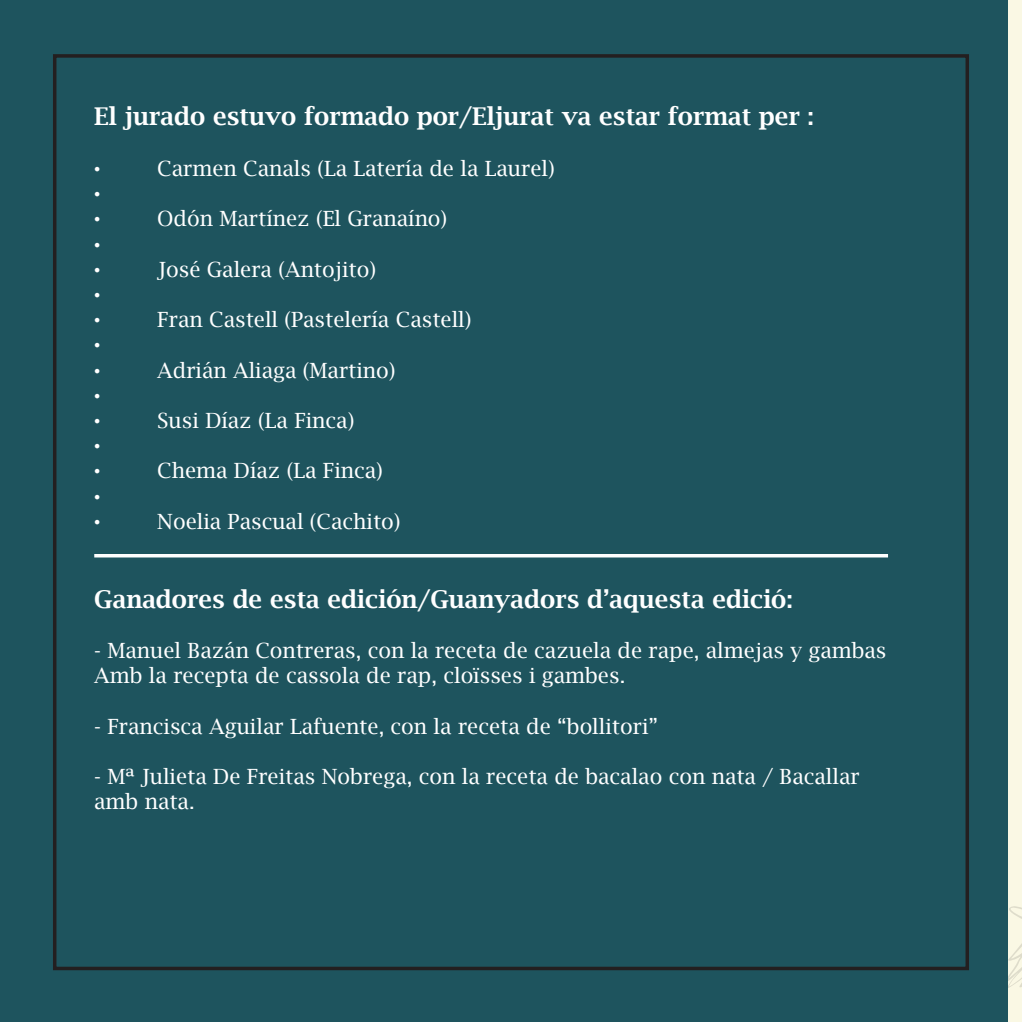
<style>
.page{position:relative;width:1022px;height:1022px;background:#fff}
.page>*{position:absolute;margin:0;border:0;box-sizing:border-box;transform-origin:0 0}
.t1{font:600 24.5px "Lucida Bright";color:#fff}
.t2{font:21px/25.2px "Lucida Bright";color:#fff}
.t3{font:100 semi-condensed 21px "Barlow";color:#fff}
</style>
<div class="page">
<img style="left:1007px;top:0;width:15px;height:1022px">
<svg style="left:1007px;top:831px;width:15px;height:164px;background:#e8ead8"></svg>
<div style="left:0;top:0;width:1007px;height:1022px;background:#1e545e"></div>
<div style="left:53px;top:54px;width:916px;height:916px;border:4px solid #231f20"></div>
<hr style="left:94px;top:554px;width:794px;height:3px;background:#fff">
<p class="t1" style="left:94px;top:103px;width:721px">El jurado estuvo formado por/Eljurat va estar format per :</p>
<p class="t3" style="left:94px;top:155px;width:8px">∙</p>
<p class="t2" style="left:157px;top:156px;width:399px">Carmen Canals (La Latería de la Laurel)</p>
<p class="t3" style="left:94px;top:180px;width:8px">∙</p>
<p class="t3" style="left:94px;top:206px;width:8px">∙</p>
<p class="t2" style="left:157px;top:206px;width:291px">Odón Martínez (El Granaíno)</p>
<p class="t3" style="left:94px;top:231px;width:8px">∙</p>
<p class="t3" style="left:94px;top:256px;width:8px">∙</p>
<p class="t2" style="left:157px;top:257px;width:220px">José Galera (Antojito)</p>
<p class="t3" style="left:94px;top:281px;width:8px">∙</p>
<p class="t3" style="left:94px;top:306px;width:8px">∙</p>
<p class="t2" style="left:157px;top:307px;width:316px">Fran Castell (Pastelería Castell)</p>
<p class="t3" style="left:94px;top:332px;width:8px">∙</p>
<p class="t3" style="left:94px;top:357px;width:8px">∙</p>
<p class="t2" style="left:157px;top:357px;width:240px">Adrián Aliaga (Martino)</p>
<p class="t3" style="left:94px;top:382px;width:8px">∙</p>
<p class="t3" style="left:94px;top:407px;width:8px">∙</p>
<p class="t2" style="left:157px;top:408px;width:199px">Susi Díaz (La Finca)</p>
<p class="t3" style="left:94px;top:432px;width:8px">∙</p>
<p class="t3" style="left:94px;top:458px;width:8px">∙</p>
<p class="t2" style="left:157px;top:458px;width:227px">Chema Díaz (La Finca)</p>
<p class="t3" style="left:94px;top:483px;width:8px">∙</p>
<p class="t3" style="left:94px;top:508px;width:8px">∙</p>
<p class="t2" style="left:157px;top:509px;width:245px">Noelia Pascual (Cachito)</p>
<p class="t1" style="left:94px;top:585px;width:700px">Ganadores de esta edición/Guanyadors d’aquesta edició:</p>
<p class="t2" style="left:94px;top:638px;width:794px">- Manuel Bazán Contreras, con la receta de cazuela de rape, almejas y gambas<br>Amb la recepta de cassola de rap, cloïsses i gambes.</p>
<p class="t2" style="left:94px;top:713px;width:565px">- Francisca Aguilar Lafuente, con la receta de “bollitori”</p>
<p class="t2" style="left:94px;top:764px;width:767px">- Mª Julieta De Freitas Nobrega, con la receta de bacalao con nata / Bacallar amb nata.</p>
</div>
